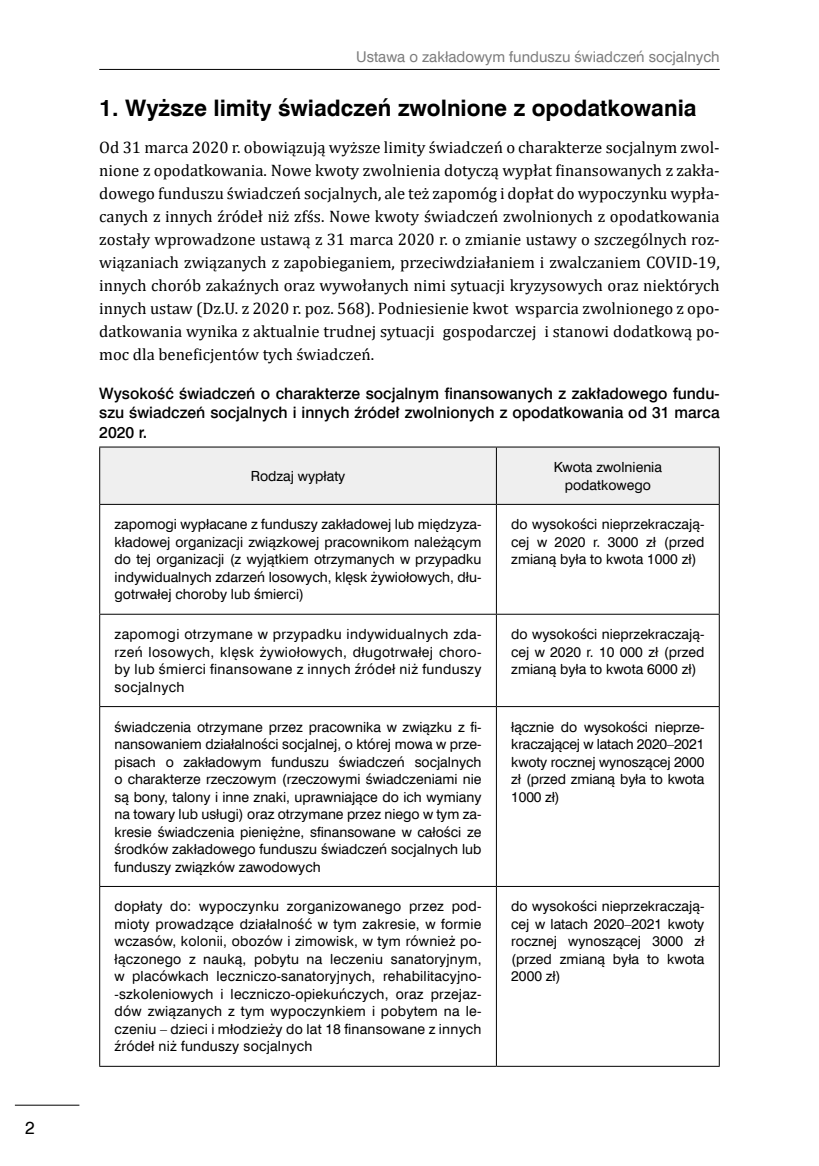
<style>
.page{position:relative;width:819px;height:1166px;background:#fff}
.page>*{position:absolute;margin:0;border:0;box-sizing:border-box;transform-origin:0 0}
.t1{font:700 22.75px "Swiss 721 TL";color:#000}
.t2{font:17.5px "Swiss 721 TL";color:#000}
.t3{font:16.62px/22.9px "Cambria";color:#000;text-align:justify}
.t4{font:15.75px/19.4px "Swis 721 Md EU";color:#000;text-align:justify}
.t5{font:14.88px "Swiss 721 TL";color:#7d7d7d}
.t6{font:14px/17.5px "Swiss 721 TL";color:#000;text-align:justify}
</style>
<div class="page">
<hr style="left:15px;top:1105px;width:64px;height:1px;background:#000">
<hr style="left:99px;top:69px;width:620px;height:1px;background:#000">
<div style="left:100px;top:448px;width:618px;height:56px;background:#efefef"></div>
<hr style="left:496px;top:447px;width:1px;height:57px;background:#000">
<hr style="left:99px;top:504px;width:397px;height:1px;background:#000">
<hr style="left:496px;top:504px;width:223px;height:1px;background:#000">
<hr style="left:496px;top:505px;width:1px;height:109px;background:#000">
<hr style="left:99px;top:614px;width:397px;height:1px;background:#000">
<hr style="left:496px;top:614px;width:223px;height:1px;background:#000">
<hr style="left:496px;top:615px;width:1px;height:91px;background:#000">
<hr style="left:99px;top:706px;width:397px;height:1px;background:#000">
<hr style="left:496px;top:706px;width:223px;height:1px;background:#000">
<hr style="left:496px;top:707px;width:1px;height:179px;background:#000">
<hr style="left:99px;top:886px;width:397px;height:1px;background:#000">
<hr style="left:496px;top:886px;width:223px;height:1px;background:#000">
<hr style="left:496px;top:887px;width:1px;height:179px;background:#000">
<hr style="left:99px;top:447px;width:397px;height:1px;background:#000">
<hr style="left:99px;top:447px;width:1px;height:57px;background:#000">
<hr style="left:496px;top:447px;width:223px;height:1px;background:#000">
<hr style="left:718px;top:447px;width:1px;height:57px;background:#000">
<hr style="left:99px;top:505px;width:1px;height:109px;background:#000">
<hr style="left:718px;top:505px;width:1px;height:109px;background:#000">
<hr style="left:99px;top:615px;width:1px;height:91px;background:#000">
<hr style="left:718px;top:615px;width:1px;height:91px;background:#000">
<hr style="left:99px;top:707px;width:1px;height:179px;background:#000">
<hr style="left:718px;top:707px;width:1px;height:179px;background:#000">
<hr style="left:99px;top:887px;width:1px;height:179px;background:#000">
<hr style="left:718px;top:887px;width:1px;height:179px;background:#000">
<hr style="left:99px;top:1066px;width:397px;height:1px;background:#000">
<hr style="left:496px;top:1066px;width:223px;height:1px;background:#000">
<p class="t2" style="left:25px;top:1117px;width:11px">2</p>
<p class="t5" style="left:356px;top:47px;width:365px">Ustawa o zakładowym funduszu świadczeń socjalnych</p>
<h1 class="t1" style="left:99px;top:93px;width:599px">1. Wyższe limity świadczeń zwolnione z opodatkowania</h1>
<p class="t3" style="left:99px;top:136px;width:622px">Od 31 marca 2020 r. obowiązują wyższe limity świadczeń o charakterze socjalnym zwol&shy;nione z opodatkowania. Nowe kwoty zwolnienia dotyczą wypłat finansowanych z zakła&shy;dowego funduszu świadczeń socjalnych, ale też zapomóg i dopłat do wypoczynku wypła&shy;canych z innych źródeł niż zfśs. Nowe kwoty świadczeń zwolnionych z opodatkowania zostały wprowadzone ustawą z 31 marca 2020 r. o zmianie ustawy o szczególnych roz&shy;wiązaniach związanych z zapobieganiem, przeciwdziałaniem i zwalczaniem COVID-19, innych chorób zakaźnych oraz wywołanych nimi sytuacji kryzysowych oraz niektórych innych ustaw (Dz.U. z 2020 r. poz. 568). Podniesienie kwot wsparcia zwolnionego z opo&shy;datkowania wynika z aktualnie trudnej sytuacji gospodarczej i stanowi dodatkową po&shy;moc dla beneficjentów tych świadczeń.</p>
<p class="t4" style="left:99px;top:384px;width:622px">Wysokość świadczeń o charakterze socjalnym finansowanych z zakładowego fundu&shy;szu świadczeń socjalnych i innych źródeł zwolnionych z opodatkowania od 31 marca 2020 r.</p>
<p class="t6" style="left:251px;top:467px;width:96px">Rodzaj wypłaty</p>
<p class="t6" style="left:553px;top:458px;width:110px;text-align:center">Kwota zwolnienia podatkowego</p>
<p class="t6" style="left:115px;top:515px;width:368px">zapomogi wypłacane z funduszy zakładowej lub międzyza&shy;kładowej organizacji związkowej pracownikom należącym do tej organizacji (z wyjątkiem otrzymanych w przypadku indywidualnych zdarzeń losowych, klęsk żywiołowych, dłu&shy;gotrwałej choroby lub śmierci)</p>
<p class="t6" style="left:511px;top:515px;width:194px">do wysokości nieprzekraczają&shy;cej w 2020 r. 3000 zł (przed zmianą była to kwota 1000 zł)</p>
<p class="t6" style="left:115px;top:625px;width:368px">zapomogi otrzymane w przypadku indywidualnych zda&shy;rzeń losowych, klęsk żywiołowych, długotrwałej choro&shy;by lub śmierci finansowane z innych źródeł niż funduszy socjalnych</p>
<p class="t6" style="left:511px;top:625px;width:194px">do wysokości nieprzekraczają&shy;cej w 2020 r. 10 000 zł (przed zmianą była to kwota 6000 zł)</p>
<p class="t6" style="left:115px;top:718px;width:368px">świadczenia otrzymane przez pracownika w związku z fi&shy;nansowaniem działalności socjalnej, o której mowa w prze&shy;pisach o zakładowym funduszu świadczeń socjalnych o charakterze rzeczowym (rzeczowymi świadczeniami nie są bony, talony i inne znaki, uprawniające do ich wymiany na towary lub usługi) oraz otrzymane przez niego w tym za&shy;kresie świadczenia pieniężne, sfinansowane w całości ze środków zakładowego funduszu świadczeń socjalnych lub funduszy związków zawodowych</p>
<p class="t6" style="left:511px;top:718px;width:194px">łącznie do wysokości nieprze&shy;kraczającej w latach 2020–2021 kwoty rocznej wynoszącej 2000 zł (przed zmianą była to kwota 1000 zł)</p>
<p class="t6" style="left:115px;top:897px;width:368px">dopłaty do: wypoczynku zorganizowanego przez pod&shy;mioty prowadzące działalność w tym zakresie, w formie wczasów, kolonii, obozów i zimowisk, w tym również po&shy;łączonego z nauką, pobytu na leczeniu sanatoryjnym, w placówkach leczniczo-sanatoryjnych, rehabilitacyjno--szkoleniowych i leczniczo-opiekuńczych, oraz przejaz&shy;dów związanych z tym wypoczynkiem i pobytem na le&shy;czeniu – dzieci i młodzieży do lat 18 finansowane z innych źródeł niż funduszy socjalnych</p>
<p class="t6" style="left:511px;top:897px;width:194px">do wysokości nieprzekraczają&shy;cej w latach 2020–2021 kwoty rocznej wynoszącej 3000 zł (przed zmianą była to kwota 2000 zł)</p>
</div>
